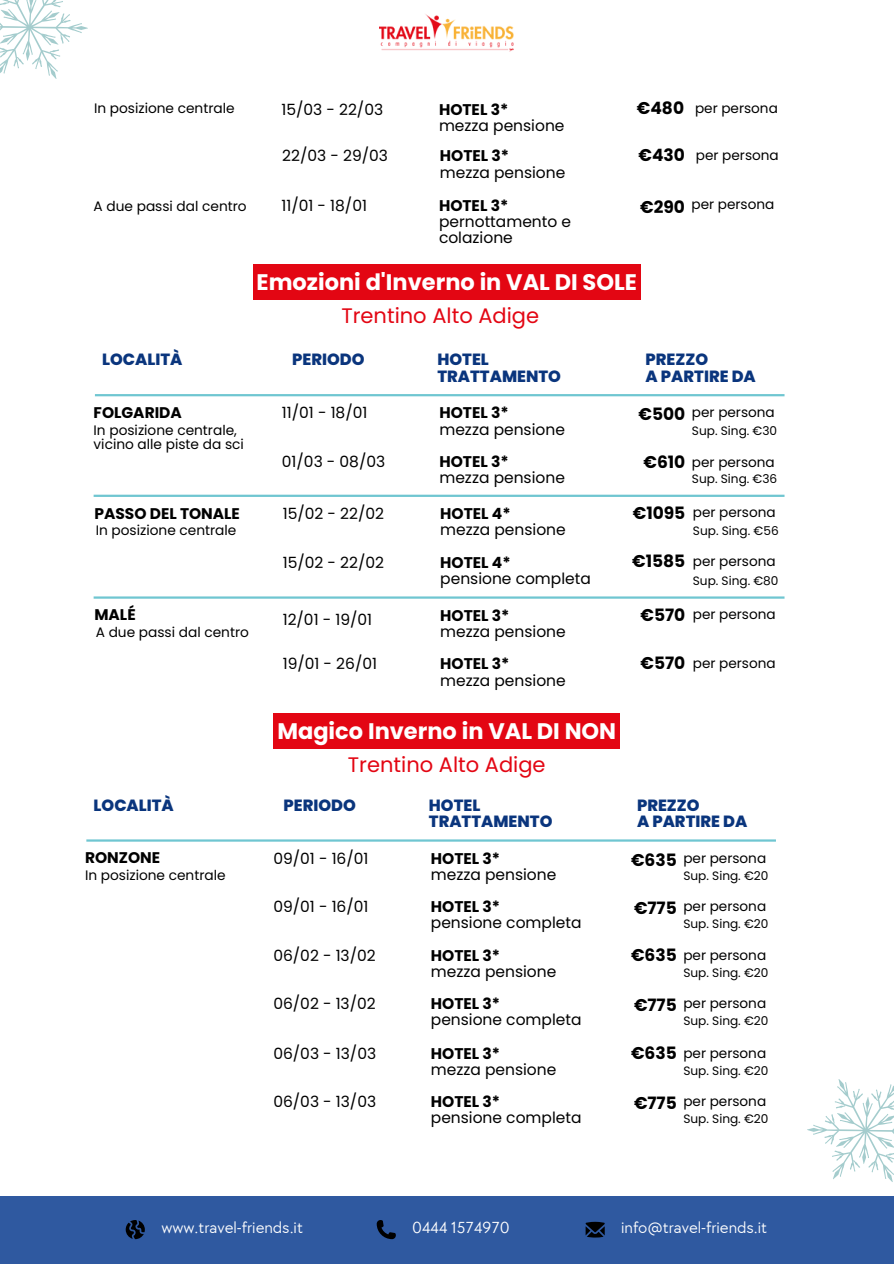
<style>
.page{position:relative;width:894px;height:1264px;background:#fff}
.page>*{position:absolute;margin:0;border:0;box-sizing:border-box;transform-origin:0 0}
.t1{font:700 22.5px "Poppins";color:#fff}
.t2{font:21px "Poppins";color:#e30613}
.t3{font:700 16.95px "Poppins";color:#000}
.t4{font:16.5px "TT Chocolates";color:#fff}
.t5{font:800 16.2px "Poppins";color:#0a357d}
.t6{font:15.45px/16.2px "Poppins";color:#000}
.t7{font:700 15.45px "Poppins";color:#000}
.t8{font:13.65px/14.1px "Poppins";color:#000}
.t9{font:12.15px "Poppins";color:#000}
</style>
<div class="page">
<img style="left:380px;top:14px;width:133px;height:38px">
<div style="left:0;top:1195px;width:893px;height:68px;background:#2f59a0"></div>
<svg style="left:376px;top:1220px;width:20px;height:19px"></svg>
<svg style="left:126px;top:1220px;width:19px;height:19px"></svg>
<svg style="left:585px;top:1221px;width:19px;height:16px"></svg>
<hr style="left:95px;top:394px;width:689px;height:2px;background:#6fc6d1">
<hr style="left:94px;top:494px;width:690px;height:3px;background:#6fc6d1">
<hr style="left:94px;top:596px;width:690px;height:2px;background:#6fc6d1">
<svg style="left:0;top:0;width:88px;height:79px"></svg>
<div style="left:253px;top:264px;width:387px;height:36px;background:#e30613"></div>
<svg style="left:792px;top:1079px;width:101px;height:117px"></svg>
<hr style="left:86px;top:839px;width:689px;height:2px;background:#6fc6d1">
<div style="left:274px;top:713px;width:345px;height:35px;background:#e30613"></div>
<p class="t8" style="left:94px;top:101px;width:142px">In posizione centrale</p>
<h1 class="t8" style="left:94px;top:199px;width:155px">A due passi dal centro</h1>
<p class="t6" style="left:281px;top:102px;width:103px">15/03 - 22/03</p>
<p class="t7" style="left:439px;top:99px;width:71px">HOTEL 3*</p>
<p class="t3" style="left:636px;top:97px;width:49px">€480</p>
<p class="t8" style="left:694px;top:102px;width:84px">per persona</p>
<p class="t6" style="left:439px;top:118px;width:127px">mezza pensione</p>
<h4 class="t6" style="left:282px;top:148px;width:107px">22/03 - 29/03</h4>
<p class="t7" style="left:439px;top:145px;width:71px">HOTEL 3*</p>
<p class="t3" style="left:638px;top:143px;width:48px">€430</p>
<p class="t8" style="left:695px;top:148px;width:84px">per persona</p>
<p class="t6" style="left:439px;top:164px;width:127px">mezza pensione</p>
<h4 class="t6" style="left:281px;top:197px;width:87px">11/01 - 18/01</h4>
<p class="t7" style="left:439px;top:194px;width:71px">HOTEL 3*</p>
<p class="t3" style="left:640px;top:195px;width:46px">€290</p>
<p class="t8" style="left:691px;top:198px;width:84px">per persona</p>
<p class="t6" style="left:439px;top:213px;width:134px">pernottamento e colazione</p>
<h4 class="t1" style="left:256px;top:266px;width:382px">Emozioni d'Inverno in VAL DI SOLE</h4>
<p class="t2" style="left:341px;top:301px;width:199px">Trentino Alto Adige</p>
<h4 class="t5" style="left:102px;top:348px;width:82px">LOCALITÀ</h4>
<p class="t5" style="left:292px;top:348px;width:74px">PERIODO</p>
<p class="t5" style="left:437px;top:348px;width:53px">HOTEL</p>
<p class="t5" style="left:437px;top:365px;width:125px">TRATTAMENTO</p>
<p class="t5" style="left:645px;top:348px;width:64px">PREZZO</p>
<p class="t5" style="left:645px;top:365px;width:112px">A PARTIRE DA</p>
<p class="t7" style="left:94px;top:402px;width:90px">FOLGARIDA</p>
<p class="t8" style="left:94px;top:423px;width:152px">In posizione centrale, vicino alle piste da sci</p>
<h1 class="t6" style="left:282px;top:405px;width:87px">11/01 - 18/01</h1>
<h3 class="t6" style="left:282px;top:453px;width:105px">01/03 - 08/03</h3>
<h3 class="t7" style="left:439px;top:402px;width:71px">HOTEL 3*</h3>
<p class="t6" style="left:439px;top:421px;width:127px">mezza pensione</p>
<h4 class="t7" style="left:439px;top:451px;width:71px">HOTEL 3*</h4>
<p class="t6" style="left:439px;top:470px;width:127px">mezza pensione</p>
<p class="t3" style="left:638px;top:402px;width:48px">€500</p>
<p class="t3" style="left:643px;top:450px;width:43px">€610</p>
<p class="t8" style="left:691px;top:405px;width:84px">per persona</p>
<p class="t9" style="left:691px;top:422px;width:87px">Sup. Sing. €30</p>
<p class="t9" style="left:691px;top:470px;width:87px">Sup. Sing. €36</p>
<h4 class="t8" style="left:691px;top:455px;width:84px">per persona</h4>
<p class="t7" style="left:94px;top:502px;width:147px">PASSO DEL TONALE</p>
<p class="t8" style="left:96px;top:523px;width:142px">In posizione centrale</p>
<h2 class="t6" style="left:283px;top:505px;width:103px">15/02 - 22/02</h2>
<p class="t6" style="left:283px;top:554px;width:103px">15/02 - 22/02</p>
<p class="t7" style="left:440px;top:503px;width:72px">HOTEL 4*</p>
<p class="t6" style="left:440px;top:521px;width:127px">mezza pensione</p>
<p class="t7" style="left:440px;top:551px;width:72px">HOTEL 4*</p>
<p class="t6" style="left:440px;top:570px;width:152px">pensione completa</p>
<p class="t3" style="left:632px;top:501px;width:54px">€1095</p>
<p class="t3" style="left:632px;top:549px;width:55px">€1585</p>
<p class="t8" style="left:692px;top:505px;width:84px">per persona</p>
<p class="t9" style="left:692px;top:522px;width:87px">Sup. Sing. €56</p>
<h4 class="t9" style="left:692px;top:572px;width:87px">Sup. Sing. €80</h4>
<p class="t8" style="left:692px;top:554px;width:84px">per persona</p>
<p class="t7" style="left:94px;top:604px;width:43px">MALÉ</p>
<p class="t8" style="left:96px;top:625px;width:155px">A due passi dal centro</p>
<p class="t6" style="left:283px;top:612px;width:91px">12/01 - 19/01</p>
<p class="t6" style="left:283px;top:655px;width:96px">19/01 - 26/01</p>
<h5 class="t7" style="left:440px;top:604px;width:71px">HOTEL 3*</h5>
<p class="t6" style="left:440px;top:623px;width:127px">mezza pensione</p>
<h4 class="t7" style="left:440px;top:653px;width:71px">HOTEL 3*</h4>
<p class="t6" style="left:440px;top:672px;width:127px">mezza pensione</p>
<h4 class="t3" style="left:640px;top:603px;width:46px">€570</h4>
<p class="t3" style="left:640px;top:651px;width:46px">€570</p>
<p class="t8" style="left:692px;top:607px;width:84px">per persona</p>
<p class="t8" style="left:692px;top:655px;width:84px">per persona</p>
<h2 class="t1" style="left:277px;top:715px;width:340px">Magico Inverno in VAL DI NON</h2>
<p class="t2" style="left:348px;top:749px;width:199px">Trentino Alto Adige</p>
<p class="t5" style="left:94px;top:793px;width:82px">LOCALITÀ</p>
<p class="t5" style="left:283px;top:793px;width:74px">PERIODO</p>
<p class="t5" style="left:429px;top:793px;width:53px">HOTEL</p>
<p class="t5" style="left:429px;top:810px;width:125px">TRATTAMENTO</p>
<h4 class="t5" style="left:637px;top:793px;width:64px">PREZZO</h4>
<p class="t5" style="left:637px;top:810px;width:112px">A PARTIRE DA</p>
<p class="t7" style="left:85px;top:847px;width:77px">RONZONE</p>
<p class="t8" style="left:85px;top:868px;width:142px">In posizione centrale</p>
<p class="t6" style="left:273px;top:850px;width:97px">09/01 - 16/01</p>
<p class="t7" style="left:431px;top:847px;width:71px">HOTEL 3*</p>
<h4 class="t6" style="left:431px;top:866px;width:127px">mezza pensione</h4>
<p class="t3" style="left:631px;top:848px;width:47px">€635</p>
<h3 class="t8" style="left:683px;top:850px;width:84px">per persona</h3>
<h3 class="t9" style="left:683px;top:867px;width:87px">Sup. Sing. €20</h3>
<p class="t6" style="left:273px;top:898px;width:97px">09/01 - 16/01</p>
<p class="t7" style="left:431px;top:895px;width:71px">HOTEL 3*</p>
<p class="t6" style="left:431px;top:914px;width:152px">pensione completa</p>
<p class="t3" style="left:633px;top:896px;width:44px">€775</p>
<h4 class="t8" style="left:683px;top:898px;width:84px">per persona</h4>
<p class="t9" style="left:683px;top:915px;width:87px">Sup. Sing. €20</p>
<p class="t6" style="left:273px;top:947px;width:104px">06/02 - 13/02</p>
<p class="t7" style="left:431px;top:944px;width:71px">HOTEL 3*</p>
<p class="t6" style="left:431px;top:963px;width:127px">mezza pensione</p>
<p class="t3" style="left:631px;top:943px;width:47px">€635</p>
<p class="t8" style="left:683px;top:948px;width:84px">per persona</p>
<p class="t9" style="left:683px;top:964px;width:87px">Sup. Sing. €20</p>
<p class="t6" style="left:273px;top:995px;width:104px">06/02 - 13/02</p>
<p class="t7" style="left:431px;top:992px;width:71px">HOTEL 3*</p>
<p class="t6" style="left:431px;top:1011px;width:152px">pensione completa</p>
<p class="t3" style="left:633px;top:993px;width:44px">€775</p>
<h4 class="t8" style="left:683px;top:995px;width:84px">per persona</h4>
<p class="t9" style="left:683px;top:1012px;width:87px">Sup. Sing. €20</p>
<p class="t6" style="left:273px;top:1045px;width:104px">06/03 - 13/03</p>
<p class="t7" style="left:431px;top:1042px;width:71px">HOTEL 3*</p>
<p class="t6" style="left:431px;top:1061px;width:127px">mezza pensione</p>
<p class="t3" style="left:631px;top:1041px;width:47px">€635</p>
<p class="t8" style="left:683px;top:1046px;width:84px">per persona</p>
<h4 class="t9" style="left:683px;top:1062px;width:87px">Sup. Sing. €20</h4>
<p class="t6" style="left:273px;top:1093px;width:104px">06/03 - 13/03</p>
<p class="t7" style="left:431px;top:1090px;width:71px">HOTEL 3*</p>
<p class="t6" style="left:431px;top:1109px;width:152px">pensione completa</p>
<p class="t3" style="left:633px;top:1091px;width:44px">€775</p>
<p class="t8" style="left:683px;top:1094px;width:84px">per persona</p>
<h4 class="t9" style="left:683px;top:1110px;width:87px">Sup. Sing. €20</h4>
<p class="t4" style="left:161px;top:1217px;width:143px">www.travel-friends.it</p>
<p class="t4" style="left:412px;top:1218px;width:99px">0444 1574970</p>
<p class="t4" style="left:621px;top:1217px;width:147px">info@travel-friends.it</p>
</div>
